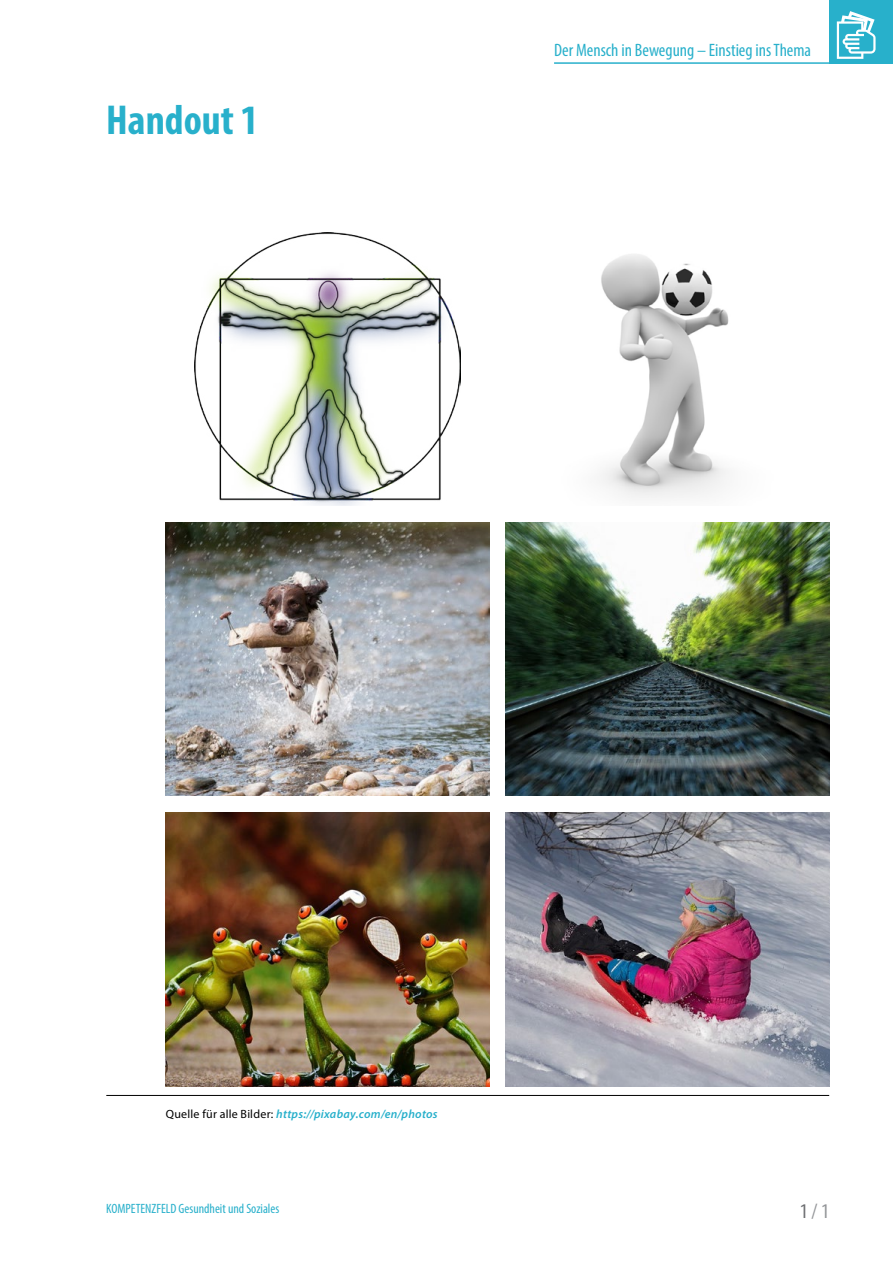
<style>
.page{position:relative;width:893px;height:1263px;background:#fff}
.page>*{position:absolute;margin:0;border:0;box-sizing:border-box;transform-origin:0 0}
.t1{font:700 condensed 42px "Myriad Pro";color:#28b0cb}
.t2{font:condensed 21px "Myriad Pro";color:#939598}
.t3{font:condensed 18px "Myriad Pro";color:#28b0cb}
.t4{font:condensed 13.5px "Myriad Pro";color:#28b0cb}
.t5{font:italic 600 12px "Myriad Pro";letter-spacing:.02em;color:#28b0cb}
.s1{font-weight:400;font-style:normal;color:#000}
.s2{color:#6d6e71}
</style>
<div class="page">
<hr style="left:554px;top:62px;width:300px;height:2px;background:#28b0cb">
<div style="left:829px;top:0;width:64px;height:64px;background:#28b0cb"></div>
<div style="left:842px;top:12px;width:32px;height:29px;border:3px solid #fff;border-radius:7px"></div>
<svg style="left:837px;top:14px;width:38px;height:45px"></svg>
<img style="left:194px;top:232px;width:267px;height:273px">
<img style="left:600px;top:254px;width:129px;height:244px">
<img style="left:166px;top:522px;width:323px;height:274px">
<img style="left:506px;top:522px;width:323px;height:274px">
<img style="left:166px;top:813px;width:323px;height:273px">
<img style="left:506px;top:813px;width:323px;height:273px">
<hr style="left:106px;top:1095px;width:723px;height:1px;background:#000">
<p class="t1" style="left:106px;top:93px;width:154px">Handout 1</p>
<h3 class="t3" style="left:554px;top:39px;width:259px">Der Mensch in Bewegung – Einstieg ins Thema</h3>
<p class="t5" style="left:166px;top:1106px;width:273px"><span class="s1">Quelle für alle Bilder:</span> https://pixabay.com/en/photos</p>
<p class="t4" style="left:106px;top:1200px;width:175px">KOMPETENZFELD Gesundheit und Soziales</p>
<p class="t2" style="left:800px;top:1198px;width:31px"><span class="s2">1</span> / 1</p>
</div>
